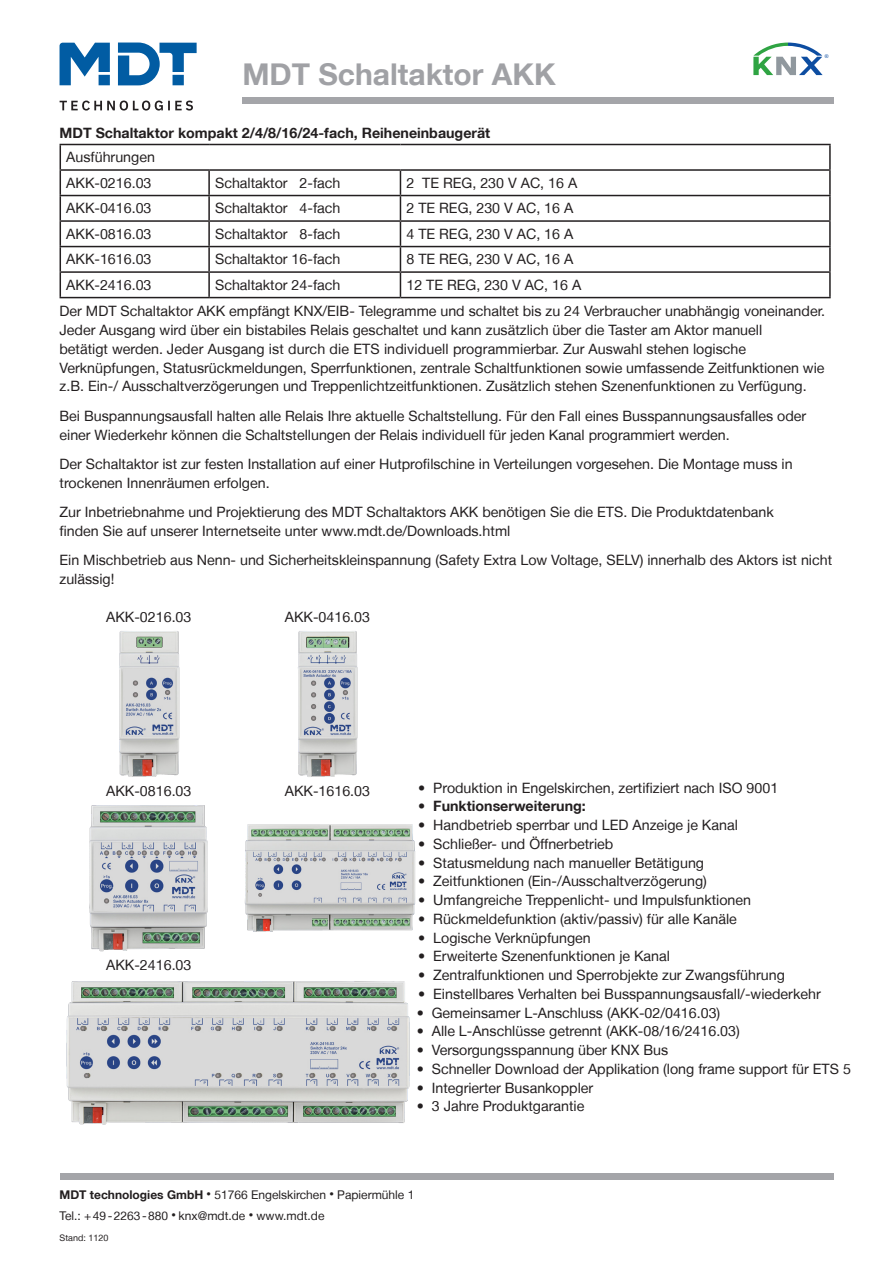
<style>
.page{position:relative;width:893px;height:1263px;background:#fff}
.page>*{position:absolute;margin:0;border:0;box-sizing:border-box;transform-origin:0 0}
.t1{font:700 30px "Helvetica Neue LT";color:#a0a1a5}
.td-data{font:14.25px/18.8px "Helvetica Neue LT";color:#231f20}
.t2{font:700 14.25px "Helvetica Neue LT";color:#231f20}
.t3{font:12px/21px "Helvetica Neue LT";color:#231f20}
.t4{font:9px "Helvetica Neue LT";color:#231f20}
.t5{font:5.1px "Arial";color:#0d4da1}
.s1{font-weight:400}
.s2{font-weight:700}
.s3{font-size:9px}
</style>
<div class="page">
<svg style="left:61px;top:145px;width:768px;height:152px"></svg>
<hr style="left:60px;top:144px;width:149px;height:1px;background:#231f20">
<hr style="left:209px;top:144px;width:191px;height:1px;background:#231f20">
<hr style="left:400px;top:144px;width:431px;height:1px;background:#231f20">
<hr style="left:829px;top:145px;width:2px;height:24px;background:#231f20">
<hr style="left:60px;top:169px;width:149px;height:2px;background:#231f20">
<hr style="left:209px;top:169px;width:191px;height:2px;background:#231f20">
<hr style="left:208px;top:171px;width:2px;height:24px;background:#231f20">
<hr style="left:400px;top:169px;width:431px;height:2px;background:#231f20">
<hr style="left:829px;top:171px;width:2px;height:24px;background:#231f20">
<hr style="left:60px;top:195px;width:149px;height:1px;background:#231f20">
<hr style="left:209px;top:195px;width:191px;height:1px;background:#231f20">
<hr style="left:208px;top:196px;width:2px;height:24px;background:#231f20">
<hr style="left:400px;top:195px;width:431px;height:1px;background:#231f20">
<hr style="left:829px;top:196px;width:2px;height:24px;background:#231f20">
<hr style="left:60px;top:220px;width:149px;height:2px;background:#231f20">
<hr style="left:209px;top:220px;width:191px;height:2px;background:#231f20">
<hr style="left:208px;top:222px;width:2px;height:24px;background:#231f20">
<hr style="left:400px;top:220px;width:431px;height:2px;background:#231f20">
<hr style="left:829px;top:222px;width:2px;height:24px;background:#231f20">
<hr style="left:60px;top:246px;width:149px;height:1px;background:#231f20">
<hr style="left:209px;top:246px;width:191px;height:1px;background:#231f20">
<hr style="left:208px;top:247px;width:2px;height:24px;background:#231f20">
<hr style="left:400px;top:246px;width:431px;height:1px;background:#231f20">
<hr style="left:829px;top:247px;width:2px;height:24px;background:#231f20">
<hr style="left:60px;top:271px;width:149px;height:2px;background:#231f20">
<svg style="left:60px;top:145px;width:1px;height:152px"></svg>
<hr style="left:209px;top:271px;width:191px;height:2px;background:#231f20">
<hr style="left:208px;top:273px;width:2px;height:24px;background:#231f20">
<hr style="left:400px;top:271px;width:431px;height:2px;background:#231f20">
<svg style="left:400px;top:171px;width:1px;height:126px"></svg>
<hr style="left:829px;top:273px;width:2px;height:24px;background:#231f20">
<hr style="left:60px;top:297px;width:149px;height:1px;background:#231f20">
<hr style="left:209px;top:297px;width:191px;height:1px;background:#231f20">
<hr style="left:400px;top:297px;width:431px;height:1px;background:#231f20">
<img style="left:119px;top:631px;width:61px;height:146px">
<img style="left:298px;top:631px;width:60px;height:146px">
<img style="left:89px;top:805px;width:119px;height:147px">
<img style="left:244px;top:824px;width:172px;height:108px">
<img style="left:66px;top:981px;width:344px;height:144px">
<div style="left:60px;top:1174px;width:773px;height:6px;background:#a4a5a9"></div>
<svg style="left:60px;top:43px;width:137px;height:42px"></svg>
<svg style="left:60px;top:100px;width:133px;height:11px"></svg>
<div style="left:242px;top:98px;width:591px;height:6px;background:#a4a5a9"></div>
<svg style="left:753px;top:43px;width:70px;height:32px"></svg>
<p class="t1" style="left:242px;top:56px;width:315px">MDT Schaltaktor AKK</p>
<p class="t5" style="left:825px;top:53px;width:5px">®</p>
<p class="t2" style="left:60px;top:124px;width:432px">MDT Schaltaktor kompakt 2/4/8/16/24-fach, Reiheneinbaugerät</p>
<p class="td-data" style="left:66px;top:148px;width:90px">Ausführungen</p>
<p class="td-data" style="left:66px;top:173px;width:87px">AKK-0216.03</p>
<p class="td-data" style="left:215px;top:173px;width:127px">Schaltaktor 2-fach</p>
<p class="td-data" style="left:406px;top:173px;width:172px">2 TE REG, 230 V AC, 16 A</p>
<p class="td-data" style="left:66px;top:199px;width:87px">AKK-0416.03</p>
<p class="td-data" style="left:215px;top:199px;width:127px">Schaltaktor 4-fach</p>
<p class="td-data" style="left:406px;top:199px;width:168px">2 TE REG, 230 V AC, 16 A</p>
<p class="td-data" style="left:66px;top:224px;width:87px">AKK-0816.03</p>
<p class="td-data" style="left:215px;top:224px;width:127px">Schaltaktor 8-fach</p>
<p class="td-data" style="left:406px;top:224px;width:168px">4 TE REG, 230 V AC, 16 A</p>
<p class="td-data" style="left:66px;top:250px;width:87px">AKK-1616.03</p>
<p class="td-data" style="left:215px;top:250px;width:127px">Schaltaktor 16-fach</p>
<p class="td-data" style="left:406px;top:250px;width:168px">8 TE REG, 230 V AC, 16 A</p>
<p class="td-data" style="left:66px;top:275px;width:87px">AKK-2416.03</p>
<p class="td-data" style="left:215px;top:275px;width:127px">Schaltaktor 24-fach</p>
<p class="td-data" style="left:406px;top:275px;width:176px">12 TE REG, 230 V AC, 16 A</p>
<p class="td-data" style="left:60px;top:302px;width:767px">Der MDT Schaltaktor AKK empfängt KNX/EIB- Telegramme und schaltet bis zu 24 Verbraucher unabhängig voneinander.<br>Jeder Ausgang wird über ein bistabiles Relais geschaltet und kann zusätzlich über die Taster am Aktor manuell<br>betätigt werden. Jeder Ausgang ist durch die ETS individuell programmierbar. Zur Auswahl stehen logische Verknüpfungen, Statusrückmeldungen, Sperrfunktionen, zentrale Schaltfunktionen sowie umfassende Zeitfunktionen wie z.B. Ein-/ Ausschaltverzögerungen und Treppenlichtzeitfunktionen. Zusätzlich stehen Szenenfunktionen zu Verfügung.</p>
<p class="td-data" style="left:60px;top:406px;width:748px">Bei Buspannungsausfall halten alle Relais Ihre aktuelle Schaltstellung. Für den Fall eines Busspannungsausfalles oder einer Wiederkehr können die Schaltstellungen der Relais individuell für jeden Kanal programmiert werden.</p>
<p class="td-data" style="left:60px;top:454px;width:735px">Der Schaltaktor ist zur festen Installation auf einer Hutprofilschine in Verteilungen vorgesehen. Die Montage muss in trockenen Innenräumen erfolgen.</p>
<p class="td-data" style="left:60px;top:502px;width:716px">Zur Inbetriebnahme und Projektierung des MDT Schaltaktors AKK benötigen Sie die ETS. Die Produktdatenbank finden Sie auf unserer Internetseite unter www.mdt.de/Downloads.html</p>
<p class="td-data" style="left:60px;top:550px;width:774px">Ein Mischbetrieb aus Nenn- und Sicherheitskleinspannung (Safety Extra Low Voltage, SELV) innerhalb des Aktors ist nicht zulässig!</p>
<p class="td-data" style="left:106px;top:607px;width:87px">AKK-0216.03</p>
<p class="td-data" style="left:285px;top:607px;width:87px">AKK-0416.03</p>
<p class="td-data" style="left:106px;top:781px;width:87px">AKK-0816.03</p>
<p class="td-data" style="left:285px;top:781px;width:87px">AKK-1616.03</p>
<p class="td-data" style="left:418px;top:778px;width:361px">• Produktion in Engelskirchen, zertifiziert nach ISO 9001</p>
<p class="t2" style="left:418px;top:797px;width:169px"><span class="s1">•</span> Funktionserweiterung:</p>
<p class="td-data" style="left:418px;top:815px;width:321px">• Handbetrieb sperrbar und LED Anzeige je Kanal</p>
<p class="td-data" style="left:418px;top:834px;width:197px">• Schließer- und Öffnerbetrieb</p>
<p class="td-data" style="left:418px;top:853px;width:287px">• Statusmeldung nach manueller Betätigung</p>
<p class="td-data" style="left:418px;top:872px;width:290px">• Zeitfunktionen (Ein-/Ausschaltverzögerung)</p>
<p class="td-data" style="left:418px;top:890px;width:334px">• Umfangreiche Treppenlicht- und Impulsfunktionen</p>
<p class="td-data" style="left:418px;top:909px;width:320px">• Rückmeldefunktion (aktiv/passiv) für alle Kanäle</p>
<p class="td-data" style="left:418px;top:928px;width:174px">• Logische Verknüpfungen</p>
<p class="td-data" style="left:418px;top:947px;width:253px">• Erweiterte Szenenfunktionen je Kanal</p>
<p class="td-data" style="left:418px;top:965px;width:368px">• Zentralfunktionen und Sperrobjekte zur Zwangsführung</p>
<p class="td-data" style="left:418px;top:984px;width:404px">• Einstellbares Verhalten bei Busspannungsausfall/-wiederkehr</p>
<p class="td-data" style="left:417px;top:1003px;width:305px">• Gemeinsamer L-Anschluss (AKK-02/0416.03)</p>
<p class="td-data" style="left:417px;top:1022px;width:325px">• Alle L-Anschlüsse getrennt (AKK-08/16/2416.03)</p>
<p class="td-data" style="left:417px;top:1040px;width:253px">• Versorgungsspannung über KNX Bus</p>
<p class="td-data" style="left:417px;top:1059px;width:436px">• Schneller Download der Applikation (long frame support für ETS 5</p>
<p class="td-data" style="left:417px;top:1078px;width:178px">• Integrierter Busankoppler</p>
<p class="td-data" style="left:417px;top:1097px;width:169px">• 3 Jahre Produktgarantie</p>
<p class="td-data" style="left:106px;top:956px;width:87px">AKK-2416.03</p>
<p class="t3" style="left:60px;top:1183px;width:356px"><span class="s2">MDT technologies GmbH</span> <span class="s3">•</span> 51766 Engelskirchen <span class="s3">•</span> Papiermühle 1<br>Tel.: +49-2263-880 <span class="s3">•</span> knx@mdt.de <span class="s3">•</span> www.mdt.de</p>
<p class="t4" style="left:60px;top:1232px;width:50px">Stand: 1120</p>
</div>
